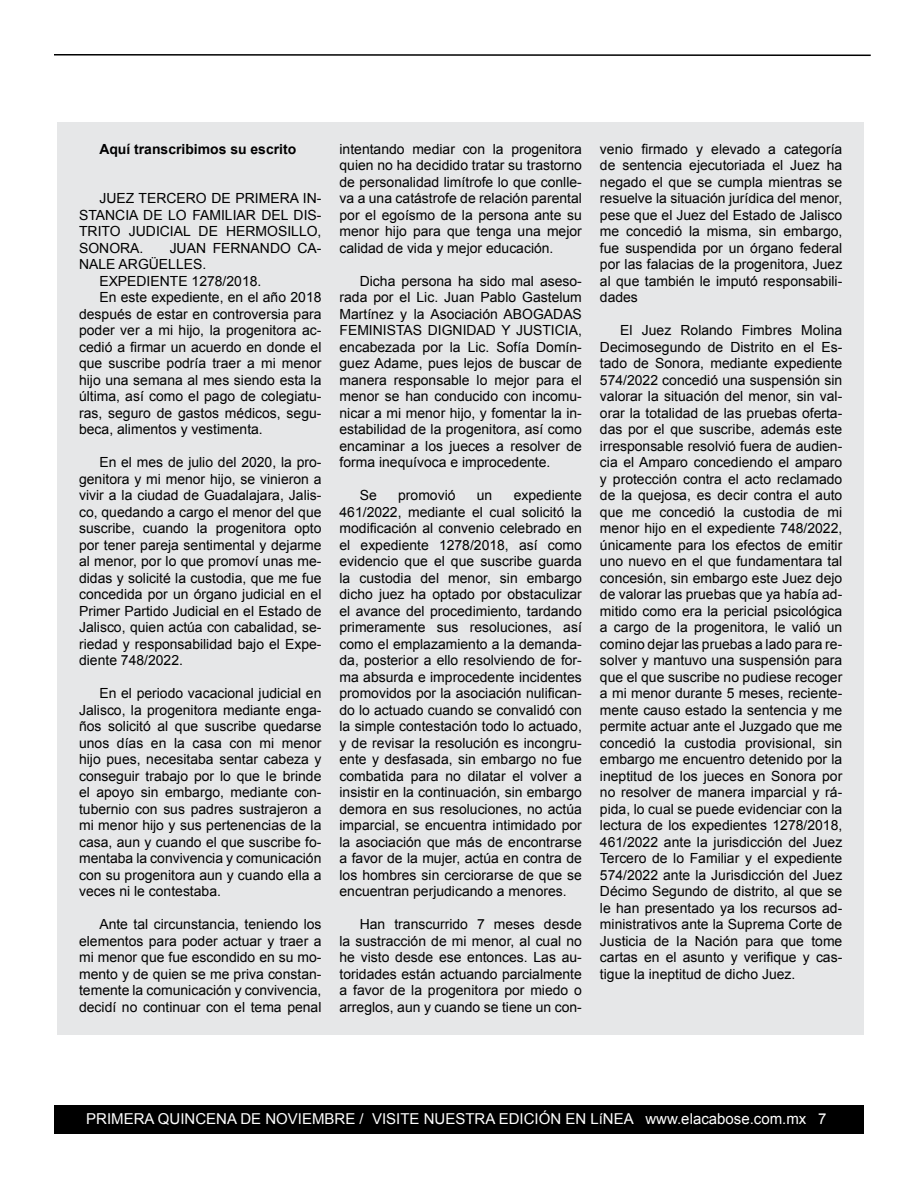
<style>
.page{position:relative;width:918px;height:1188px;background:#fff}
.page>*{position:absolute;margin:0;border:0;box-sizing:border-box;transform-origin:0 0}
.t1{font:15px "Arial";color:#fff}
.t2{font:13.95px/16.5px "Arial";color:#000;text-align:justify}
.t3{font:700 13.95px "Arial";color:#000}
</style>
<div class="page">
<div style="left:54px;top:1106px;width:810px;height:28px;background:#000"></div>
<svg style="left:54px;top:54px;width:817px;height:2px;background:#3f3f3f"></svg>
<div style="left:58px;top:122px;width:806px;height:912px;background:#e6e7e8"></div>
<p class="t3" style="left:99px;top:140px;width:198px">Aquí transcribimos su escrito</p>
<p class="t2" style="left:79px;top:190px;width:244px;text-indent:20px">JUEZ TERCERO DE PRIMERA IN-STANCIA DE LO FAMILIAR DEL DIS-TRITO JUDICIAL DE HERMOSILLO, SONORA.</p>
<p class="t2" style="left:170px;top:240px;width:153px">JUAN FERNANDO CA-</p>
<p class="t2" style="left:79px;top:256px;width:129px">NALE ARGÜELLES.</p>
<p class="t2" style="left:99px;top:273px;width:164px">EXPEDIENTE 1278/2018.</p>
<p class="t2" style="left:99px;top:289px;width:224px">En este expediente, en el año 2018</p>
<p class="t2" style="left:79px;top:306px;width:244px">después de estar en controversia para</p>
<p class="t2" style="left:79px;top:322px;width:244px">poder ver a mi hijo, la progenitora ac-</p>
<p class="t2" style="left:79px;top:339px;width:244px">cedió a firmar un acuerdo en donde el</p>
<p class="t2" style="left:79px;top:355px;width:244px">que suscribe podría traer a mi menor</p>
<p class="t2" style="left:79px;top:372px;width:244px">hijo una semana al mes siendo esta la</p>
<p class="t2" style="left:79px;top:388px;width:244px">última, así como el pago de colegiatu-</p>
<p class="t2" style="left:79px;top:405px;width:244px">ras, seguro de gastos médicos, segu-</p>
<p class="t2" style="left:79px;top:421px;width:185px">beca, alimentos y vestimenta.</p>
<p class="t2" style="left:79px;top:454px;width:244px;text-indent:20px">En el mes de julio del 2020, la pro&shy;genitora y mi menor hijo, se vinieron a vivir a la ciudad de Guadalajara, Jalis&shy;co, quedando a cargo el menor del que suscribe, cuando la progenitora opto por tener pareja sentimental y dejarme al menor, por lo que promoví unas me&shy;didas y solicité la custodia, que me fue concedida por un órgano judicial en el Primer Partido Judicial en el Estado de Jalisco, quien actúa con cabalidad, se&shy;riedad y responsabilidad bajo el Expe&shy;diente 748/2022.</p>
<p class="t2" style="left:79px;top:685px;width:244px;text-indent:20px">En el periodo vacacional judicial en Jalisco, la progenitora mediante enga&shy;ños solicitó al que suscribe quedarse unos días en la casa con mi menor hijo pues, necesitaba sentar cabeza y conseguir trabajo por lo que le brinde el apoyo sin embargo, mediante con&shy;tubernio con sus padres sustrajeron a mi menor hijo y sus pertenencias de la casa, aun y cuando el que suscribe fo&shy;mentaba la convivencia y comunicación con su progenitora aun y cuando ella a veces ni le contestaba.</p>
<p class="t2" style="left:79px;top:916px;width:244px;text-indent:20px">Ante tal circunstancia, teniendo los elementos para poder actuar y traer a mi menor que fue escondido en su mo&shy;mento y de quien se me priva constan&shy;temente la comunicación y convivencia, decidí no continuar con el tema penal</p>
<p class="t2" style="left:340px;top:141px;width:244px">intentando mediar con la progenitora quien no ha decidido tratar su trastorno de personalidad limítrofe lo que conlle&shy;va a una catástrofe de relación parental por el egoísmo de la persona ante su menor hijo para que tenga una mejor calidad de vida y mejor educación.</p>
<p class="t2" style="left:340px;top:273px;width:244px;text-indent:20px">Dicha persona ha sido mal aseso&shy;rada por el Lic. Juan Pablo Gastelum Martínez y la Asociación ABOGADAS FEMINISTAS DIGNIDAD Y JUSTICIA, encabezada por la Lic. Sofía Domín&shy;guez Adame, pues lejos de buscar de manera responsable lo mejor para el menor se han conducido con incomu&shy;nicar a mi menor hijo, y fomentar la in&shy;estabilidad de la progenitora, así como encaminar a los jueces a resolver de forma inequívoca e improcedente.</p>
<p class="t2" style="left:360px;top:487px;width:19px">Se</p>
<p class="t2" style="left:398px;top:487px;width:59px">promovió</p>
<p class="t2" style="left:477px;top:487px;width:17px">un</p>
<p class="t2" style="left:340px;top:487px;width:244px;text-indent:174px">expediente 461/2022, mediante el cual solicitó la modificación al convenio celebrado en el expediente 1278/2018, así como evidencio que el que suscribe guarda la custodia del menor, sin embargo dicho juez ha optado por obstaculizar el avance del procedimiento, tardando primeramente sus resoluciones, así como el emplazamiento a la demanda&shy;da, posterior a ello resolviendo de for&shy;ma absurda e improcedente incidentes promovidos por la asociación nulifican&shy;do lo actuado cuando se convalidó con la simple contestación todo lo actuado, y de revisar la resolución es incongru&shy;ente y desfasada, sin embargo no fue combatida para no dilatar el volver a insistir en la continuación, sin embargo demora en sus resoluciones, no actúa imparcial, se encuentra intimidado por la asociación que más de encontrarse a favor de la mujer, actúa en contra de los hombres sin cerciorarse de que se encuentran perjudicando a menores.</p>
<p class="t2" style="left:340px;top:916px;width:244px;text-indent:20px">Han transcurrido 7 meses desde la sustracción de mi menor, al cual no he visto desde ese entonces. Las au&shy;toridades están actuando parcialmente a favor de la progenitora por miedo o arreglos, aun y cuando se tiene un con-</p>
<p class="t2" style="left:600px;top:141px;width:244px">venio firmado y elevado a categoría de sentencia ejecutoriada el Juez ha negado el que se cumpla mientras se resuelve la situación jurídica del menor, pese que el Juez del Estado de Jalisco me concedió la misma, sin embargo, fue suspendida por un órgano federal por las falacias de la progenitora, Juez al que también le imputó responsabili&shy;dades</p>
<p class="t2" style="left:600px;top:322px;width:244px;text-indent:20px">El Juez Rolando Fimbres Molina Decimosegundo de Distrito en el Es&shy;tado de Sonora, mediante expediente 574/2022 concedió una suspensión sin valorar la situación del menor, sin val&shy;orar la totalidad de las pruebas oferta&shy;das por el que suscribe, además este irresponsable resolvió fuera de audien&shy;cia el Amparo concediendo el amparo y protección contra el acto reclamado de la quejosa, es decir contra el auto que me concedió la custodia de mi menor hijo en el expediente 748/2022, únicamente para los efectos de emitir uno nuevo en el que fundamentara tal concesión, sin embargo este Juez dejo de valorar las pruebas que ya había ad&shy;mitido como era la pericial psicológica a cargo de la progenitora, le valió un comino dejar las pruebas a lado para re&shy;solver y mantuvo una suspensión para que el que suscribe no pudiese recoger a mi menor durante 5 meses, reciente&shy;mente causo estado la sentencia y me permite actuar ante el Juzgado que me concedió la custodia provisional, sin embargo me encuentro detenido por la ineptitud de los jueces en Sonora por no resolver de manera imparcial y rá&shy;pida, lo cual se puede evidenciar con la lectura de los expedientes 1278/2018, 461/2022 ante la jurisdicción del Juez Tercero de lo Familiar y el expediente 574/2022 ante la Jurisdicción del Juez Décimo Segundo de distrito, al que se le han presentado ya los recursos ad&shy;ministrativos ante la Suprema Corte de Justicia de la Nación para que tome cartas en el asunto y verifique y cas&shy;tigue la ineptitud de dicho Juez.</p>
<p class="t1" style="left:86px;top:1109px;width:742px">PRIMERA QUINCENA DE NOVIEMBRE / VISITE NUESTRA EDICIÓN EN LíNEA www.elacabose.com.mx 7</p>
</div>
